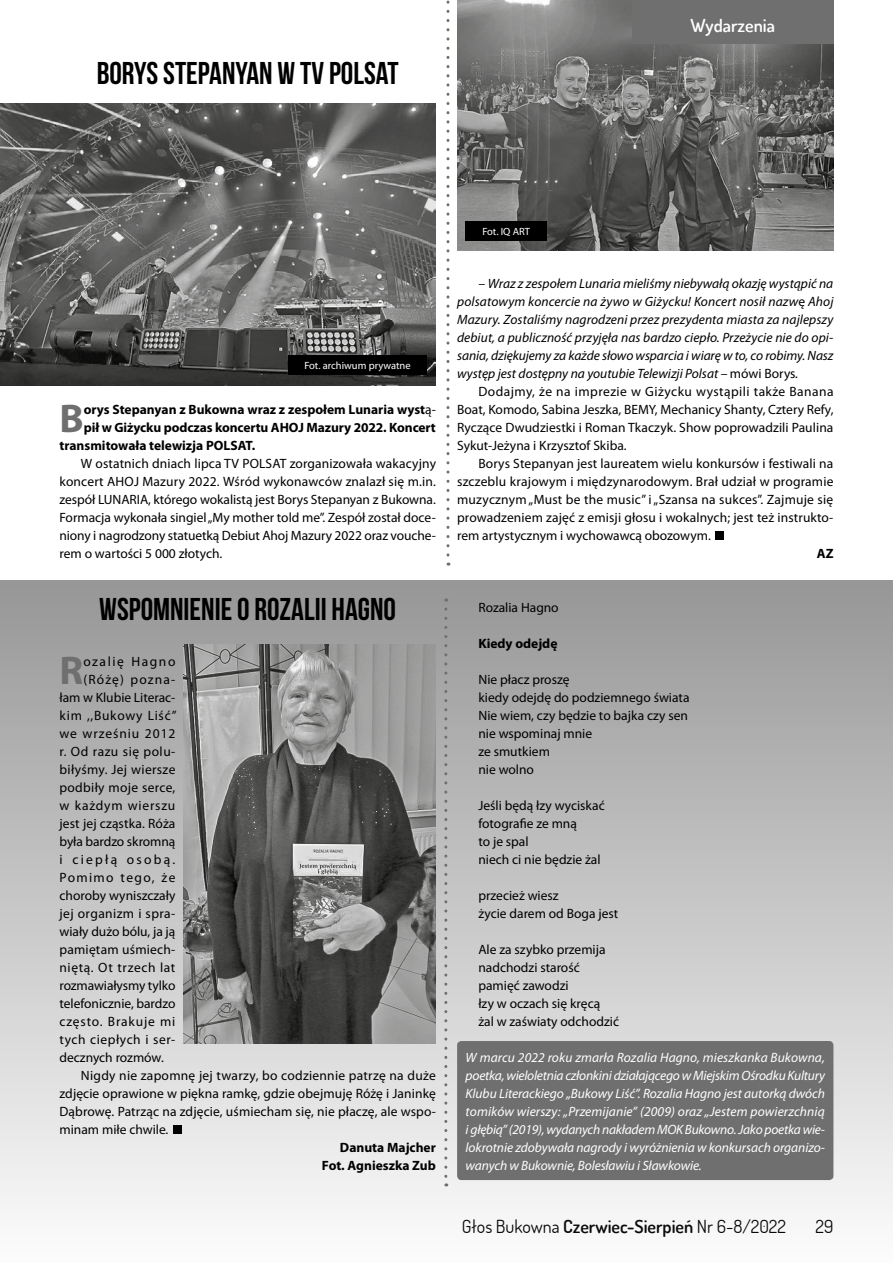
<style>
.page{position:relative;width:893px;height:1263px;background:#fff}
.page>*{position:absolute;margin:0;border:0;box-sizing:border-box;transform-origin:0 0}
.t1{font:700 40.2px "Myriad Pro";color:#706f6f}
.t2{font:31.5px "Bebas Neue";color:#000}
.t3{font:18px "Dosis";color:#000}
.t4{font:600 18px "Dosis";color:#fff}
.t5{font:13.5px/18px "Myriad Pro";color:#000}
.t6{font:italic 13.5px/18px "Myriad Pro";letter-spacing:-.01em;color:#fff;text-align:justify}
.t7{font:italic 13.5px/18px "Myriad Pro";color:#000;text-align:justify}
.t8{font:700 13.5px/18px "Myriad Pro";color:#000;text-align:right}
.t9{font:13.5px "Myriad Pro";letter-spacing:.02em;color:#000}
.t10{font:13.5px "Myriad Pro";letter-spacing:.025em;color:#000}
.t11{font:13.5px "Myriad Pro";letter-spacing:.04em;color:#000}
.t12{font:13.5px "Myriad Pro";letter-spacing:.06em;color:#000}
.t13{font:13.5px "Myriad Pro";letter-spacing:.03em;color:#000}
.t14{font:13.5px "Myriad Pro";letter-spacing:.045em;color:#000}
.t15{font:13.5px "Myriad Pro";letter-spacing:.055em;color:#000}
.t16{font:13.5px "Myriad Pro";letter-spacing:.07em;color:#000}
.t17{font:13.5px "Myriad Pro";letter-spacing:.17em;color:#000}
.t18{font:13.5px "Myriad Pro";letter-spacing:.1em;color:#000}
.t19{font:13.5px "Myriad Pro";letter-spacing:.09em;color:#000}
.t20{font:13.5px "Myriad Pro";letter-spacing:.115em;color:#000}
.t21{font:10.5px "Myriad Pro";color:#fff}
.s1{font-weight:400}
.s2{font-style:normal}
.s3{font-weight:600}
</style>
<div class="page">
<img style="left:0;top:103px;width:436px;height:282px">
<img style="left:457px;top:0;width:376px;height:250px">
<div style="left:715px;top:531px;width:9px;height:9px;background:#000"></div>
<div style="left:632px;top:0;width:201px;height:43px;background:#706f6f"></div>
<div style="left:288px;top:355px;width:139px;height:20px;background:#000"></div>
<div style="left:466px;top:222px;width:81px;height:19px;background:#000"></div>
<div style="left:0;top:580px;width:893px;height:683px;background:linear-gradient(to bottom,#979696,#fcfcfc)"></div>
<img style="left:184px;top:645px;width:252px;height:399px">
<div style="left:457px;top:1041px;width:376px;height:139px;background:#706f6f;border-radius:4px"></div>
<div style="left:173px;top:1125px;width:9px;height:9px;background:#000"></div>
<svg style="left:446px;top:0;width:3px;height:566px"></svg>
<svg style="left:444px;top:609px;width:3px;height:577px;background:#b1b1b1"></svg>
<h2 class="t2" style="left:97px;top:55px;width:303px">BORYS STEPANYAN W TV POLSAT</h2>
<h3 class="t4" style="left:691px;top:13px;width:86px">Wydarzenia</h3>
<p class="t21" style="left:304px;top:359px;width:108px">Fot. archiwum prywatne</p>
<h1 class="t1" style="left:60px;top:392px;width:26px">B</h1>
<p class="t8" style="left:84px;top:400px;width:354px">orys Stepanyan z Bukowna wraz z zespołem Lunaria wyst<span class="s1">ą-</span></p>
<p class="t8" style="left:84px;top:418px;width:354px">pił w Giżycku podczas koncertu AHOJ Mazury 2022. Koncert</p>
<p class="t8" style="left:60px;top:436px;width:197px">transmitowała telewizja POLSAT.</p>
<p class="t5" style="left:60px;top:455px;width:378px;text-align:justify;text-indent:21px">W ostatnich dniach lipca TV POLSAT zorganizowała wakacyjny koncert AHOJ Mazury 2022. Wśród wykonawców znalazł się m.in. zespół LUNARIA, którego wokalistą jest Borys Stepanyan z Bukowna.<br>Formacja wykonała singiel „My mother told me”. Zespół został doce&shy;niony i nagrodzony statuetką Debiut Ahoj Mazury 2022 oraz vouche&shy;rem o wartości 5 000 złotych.</p>
<h2 class="t2" style="left:99px;top:592px;width:298px">WSPOMNIENIE O ROZALII HAGNO</h2>
<h1 class="t1" style="left:60px;top:644px;width:25px">R</h1>
<p class="t20" style="left:83px;top:654px;width:94px">ozalię Hagno</p>
<p class="t19" style="left:83px;top:672px;width:93px">(Różę) pozna-</p>
<p class="t5" style="left:60px;top:689px;width:117px">łam w Klubie Literac-</p>
<p class="t15" style="left:60px;top:708px;width:118px">kim ,,Bukowy Liść”</p>
<p class="t16" style="left:60px;top:726px;width:117px">we wrześniu 2012</p>
<p class="t11" style="left:60px;top:744px;width:117px">r. Od razu się polu-</p>
<p class="t10" style="left:60px;top:762px;width:117px">biłyśmy. Jej wiersze</p>
<p class="t10" style="left:60px;top:780px;width:117px">podbiły moje serce,</p>
<p class="t12" style="left:60px;top:798px;width:117px">w każdym wierszu</p>
<p class="t5" style="left:60px;top:815px;width:117px">jest jej cząstka. Róża</p>
<p class="t5" style="left:60px;top:833px;width:117px">była bardzo skromną</p>
<p class="t17" style="left:60px;top:852px;width:117px">i ciepłą osobą.</p>
<p class="t18" style="left:60px;top:870px;width:117px">Pomimo tego, że</p>
<p class="t5" style="left:60px;top:887px;width:117px">choroby wyniszczały</p>
<p class="t13" style="left:60px;top:906px;width:117px">jej organizm i spra-</p>
<p class="t5" style="left:60px;top:923px;width:117px">wiały dużo bólu, ja ją</p>
<p class="t5" style="left:60px;top:941px;width:117px">pamiętam uśmiech-</p>
<p class="t14" style="left:60px;top:960px;width:117px">niętą. Ot trzech lat</p>
<p class="t5" style="left:60px;top:977px;width:117px">rozmawiałysmy tylko</p>
<p class="t5" style="left:60px;top:995px;width:117px">telefonicznie, bardzo</p>
<p class="t12" style="left:60px;top:1014px;width:117px">często. Brakuje mi</p>
<p class="t11" style="left:60px;top:1032px;width:117px">tych ciepłych i ser-</p>
<p class="t5" style="left:60px;top:1049px;width:106px">decznych rozmów.</p>
<p class="t9" style="left:81px;top:1068px;width:356px">Nigdy nie zapomnę jej twarzy, bo codziennie patrzę na duże</p>
<p class="t5" style="left:60px;top:1085px;width:378px">zdjęcie oprawione w piękna ramkę, gdzie obejmuję Różę i Janinkę</p>
<p class="t5" style="left:60px;top:1103px;width:378px">Dąbrowę. Patrząc na zdjęcie, uśmiecham się, nie płaczę, ale wspo-</p>
<p class="t5" style="left:60px;top:1121px;width:110px">minam miłe chwile.</p>
<p class="t8" style="left:322px;top:1138px;width:115px">Danuta Majcher<br>Fot. Agnieszka Zub</p>
<p class="t21" style="left:482px;top:226px;width:49px">Fot. IQ ART</p>
<p class="t7" style="left:457px;top:274px;width:378px;text-indent:21px">– Wraz z zespołem Lunaria mieliśmy niebywałą okazję wystąpić na polsatowym koncercie na żywo w Giżycku! Koncert nosił nazw<span class="s2">ę</span> Ahoj Mazury. Zostaliśmy nagrodzeni przez prezydenta miasta za najlepszy debiut, a publiczność przyjęła nas bardzo ciepło. Przeżycie nie do opi&shy;sania, dziękujemy za każde słowo wsparcia i wiarę w to, co robimy. Nasz występ jest dostępny na youtubie Telewizji Polsat – <span class="s2">mówi Borys</span>.</p>
<p class="t5" style="left:457px;top:383px;width:378px;text-align:justify;text-indent:21px">Dodajmy, że na imprezie w Giżycku wystąpili także Banana Boat, Komodo, Sabina Jeszka, BEMY, Mechanicy Shanty, Cztery Refy, Ryczące Dwudziestki i Roman Tkaczyk. Show poprowadzili Paulina Sykut-Jeżyna i Krzysztof Skiba.</p>
<p class="t5" style="left:457px;top:455px;width:378px;text-align:justify;text-indent:21px">Borys Stepanyan jest laureatem wielu konkursów i festiwali na szczeblu krajowym i międzynarodowym. Brał udział w programie muzycznym „Must be the music” i „Szansa na sukces”. Zajmuje się prowadzeniem zajęć z emisji głosu i wokalnych; jest też instrukto&shy;rem artystycznym i wychowawcą obozowym.</p>
<p class="t8" style="left:817px;top:544px;width:18px">AZ</p>
<p class="t5" style="left:478px;top:599px;width:82px">Rozalia Hagno</p>
<p class="t8" style="left:478px;top:634px;width:81px">Kiedy odejdę</p>
<p class="t5" style="left:478px;top:671px;width:213px">Nie płacz proszę<br>kiedy odejdę do podziemnego świata<br>Nie wiem, czy będzie to bajka czy sen nie wspominaj mnie<br>ze smutkiem<br>nie wolno</p>
<p class="t5" style="left:478px;top:797px;width:128px">Jeśli będą łzy wyciskać fotografie ze mną<br>to je spal<br>niech ci nie będzie żal</p>
<p class="t5" style="left:478px;top:887px;width:141px">przecież wiesz<br>życie darem od Boga jest</p>
<p class="t5" style="left:478px;top:941px;width:142px">Ale za szybko przemija nadchodzi starość pamięć zawodzi<br>łzy w oczach się kręcą<br>żal w zaświaty odchodzić</p>
<p class="t6" style="left:466px;top:1048px;width:361px">W marcu 2022 roku zmarła Rozalia Hagno, mieszkanka Bukowna, poetka, wieloletnia członkini działającego w Miejskim Ośrodku Kultury Klubu Literackiego „Bukowy Liść”. Rozalia Hagno jest autorką dwóch tomików wierszy: „Przemijanie” (2009) oraz „Jestem powierzchnią i głębią” (2019), wydanych nakładem MOK Bukowno. Jako poetka wie&shy;lokrotnie zdobywała nagrody i wyróżnienia w konkursach organizo&shy;wanych w Bukownie, Bolesławiu i Sławkowie.</p>
<h3 class="t3" style="left:462px;top:1214px;width:326px">Głos Bukowna <span class="s3">Czerwiec-Sierpień</span> Nr 6-8/2022</h3>
<h3 class="t3" style="left:816px;top:1214px;width:19px">29</h3>
</div>
